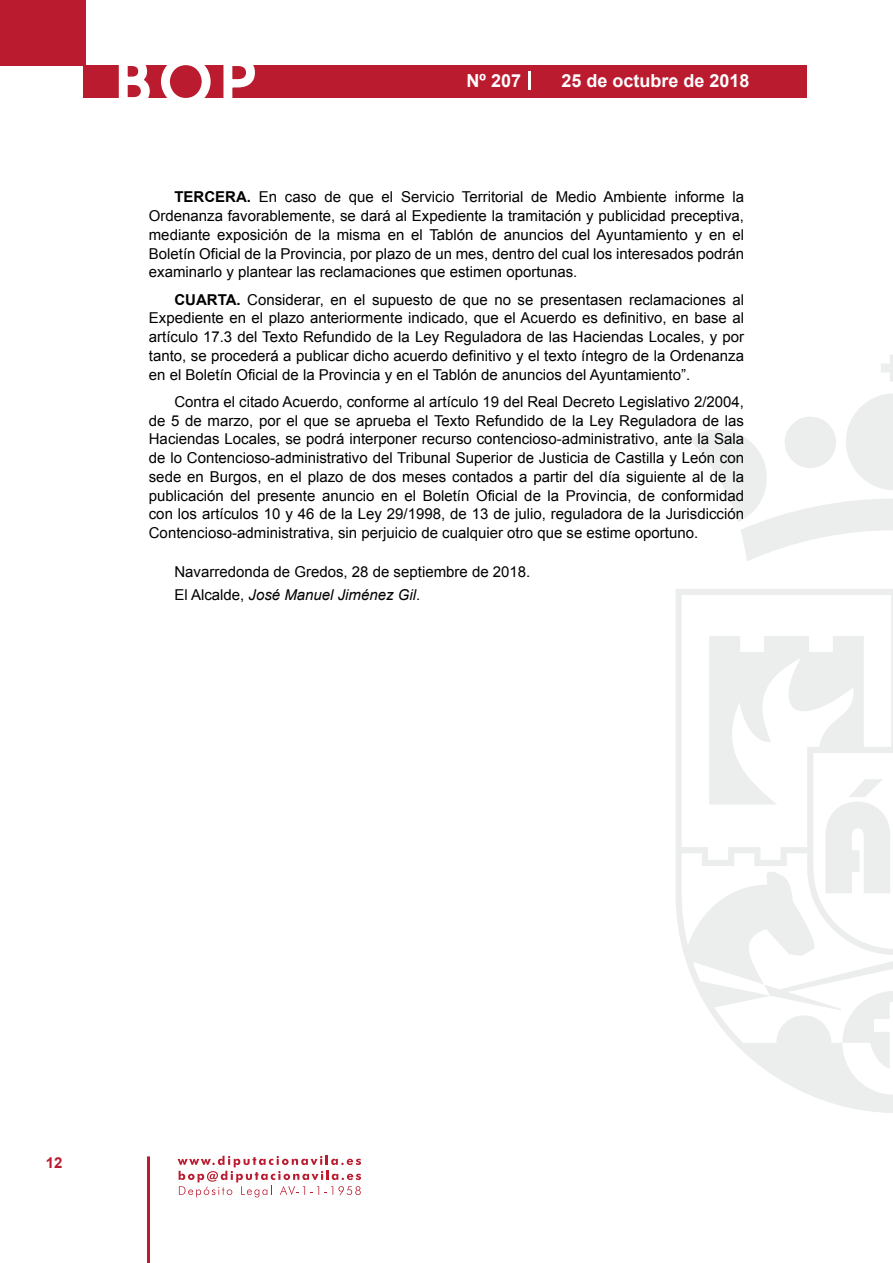
<style>
.page{position:relative;width:893px;height:1263px;background:#fff}
.page>*{position:absolute;margin:0;border:0;box-sizing:border-box;transform-origin:0 0}
.t1{font:500 61.5px "Avant Garde";color:#fff}
.t2{font:700 18px "Arial";color:#fff}
.t3{font:15px/18.8px "Arial";color:#000;text-align:justify}
.t4{font:700 15px "Arial";color:#ba1b2f}
.s1{font-weight:700}
.s2{font-style:italic}
</style>
<div class="page">
<svg style="left:178px;top:1156px;width:183px;height:41px"></svg>
<hr style="left:147px;top:1156px;width:3px;height:107px;background:#ba1b2f">
<div style="left:0;top:0;width:85px;height:66px;background:#ba1b2f"></div>
<div style="left:84px;top:65px;width:723px;height:33px;background:#ba1b2f"></div>
<svg style="left:118px;top:65px;width:32px;height:33px"></svg>
<svg style="left:161px;top:65px;width:50px;height:33px"></svg>
<svg style="left:223px;top:65px;width:32px;height:33px"></svg>
<svg style="left:529px;top:71px;width:2px;height:19px"></svg>
<svg style="left:881px;top:355px;width:12px;height:27px"></svg>
<svg style="left:690px;top:393px;width:203px;height:168px"></svg>
<svg style="left:676px;top:589px;width:217px;height:524px"></svg>
<svg style="left:764px;top:984px;width:129px;height:86px"></svg>
<svg style="left:825px;top:779px;width:66px;height:114px"></svg>
<h1 class="t1" style="left:115px;top:44px;width:141px">BOP</h1>
<p class="t2" style="left:467px;top:69px;width:56px">Nº 207</p>
<p class="t2" style="left:561px;top:69px;width:190px">25 de octubre de 2018</p>
<p class="t3" style="left:149px;top:188px;width:597px;text-indent:26px"><span class="s1">TERCERA.</span> En caso de que el Servicio Territorial de Medio Ambiente informe la Ordenanza favorablemente, se dará al Expediente la tramitación y publicidad preceptiva, mediante exposición de la misma en el Tablón de anuncios del Ayuntamiento y en el Boletín Oficial de la Provincia, por plazo de un mes, dentro del cual los interesados podrán examinarlo y plantear las reclamaciones que estimen oportunas.</p>
<p class="t3" style="left:149px;top:290px;width:597px;text-indent:26px"><span class="s1">CUARTA.</span> Considerar, en el supuesto de que no se presentasen reclamaciones al Expediente en el plazo anteriormente indicado, que el Acuerdo es definitivo, en base al artículo 17.3 del Texto Refundido de la Ley Reguladora de las Haciendas Locales, y por tanto, se procederá a publicar dicho acuerdo definitivo y el texto íntegro de la Ordenanza en el Boletín Oficial de la Provincia y en el Tablón de anuncios del Ayuntamiento”.</p>
<p class="t3" style="left:149px;top:392px;width:597px;text-indent:26px">Contra el citado Acuerdo, conforme al artículo 19 del Real Decreto Legislativo 2/2004, de 5 de marzo, por el que se aprueba el Texto Refundido de la Ley Reguladora de las Haciendas Locales, se podrá interponer recurso contencioso-administrativo, ante la Sala de lo Contencioso-administrativo del Tribunal Superior de Justicia de Castilla y León con sede en Burgos, en el plazo de dos meses contados a partir del día siguiente al de la publicación del presente anuncio en el Boletín Oficial de la Provincia, de conformidad con los artículos 10 y 46 de la Ley 29/1998, de 13 de julio, reguladora de la Jurisdicción Contencioso-administrativa, sin perjuicio de cualquier otro que se estime oportuno.</p>
<p class="t3" style="left:174px;top:561px;width:358px;line-height:22.2px">Navarredonda de Gredos, 28 de septiembre de 2018.<br>El Alcalde, <span class="s2">José Manuel Jiménez Gil</span>.</p>
<p class="t4" style="left:46px;top:1153px;width:18px">12</p>
</div>
